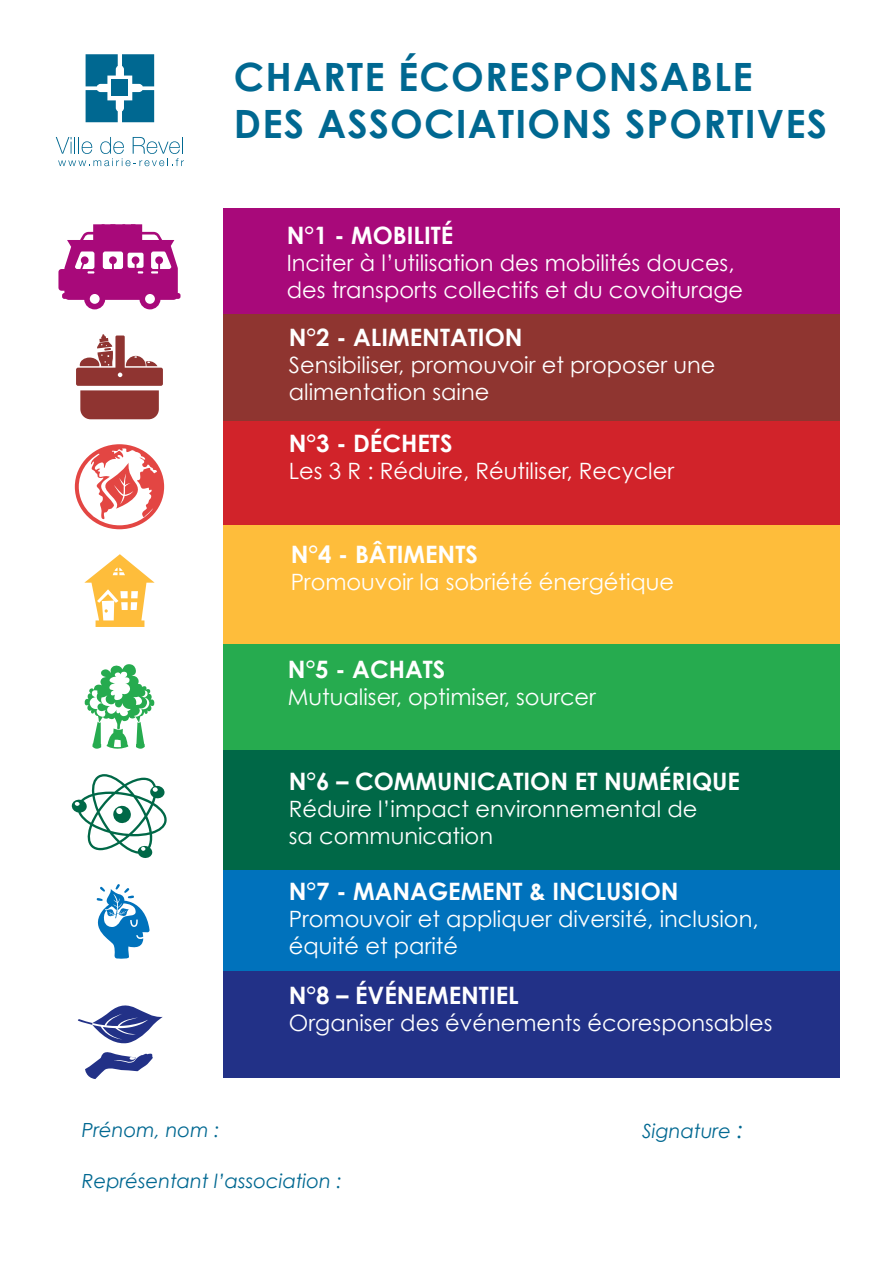
<style>
.page{position:relative;width:893px;height:1263px;background:#fff}
.page>*{position:absolute;margin:0;border:0;box-sizing:border-box;transform-origin:0 0}
.t1{font:700 39px "Century Gothic";letter-spacing:.03em;color:#006891}
.t2{font:700 24px "Century Gothic";color:#fff}
.t3{font:22.5px "Century Gothic";color:#fff}
.t4{font:italic 19.5px "Century Gothic";color:#006891}
.s1{font-size:22.5px}
</style>
<div class="page">
<svg style="left:56px;top:137px;width:128px;height:29px"></svg>
<svg style="left:86px;top:54px;width:68px;height:68px"></svg>
<div style="left:112px;top:80px;width:16px;height:16px;background:#006891"></div>
<svg style="left:58px;top:224px;width:123px;height:85px"></svg>
<div style="left:81px;top:256px;width:8px;height:8px;background:#a8097a;border-radius:50%"></div>
<div style="left:109px;top:256px;width:8px;height:8px;background:#a8097a;border-radius:50%"></div>
<div style="left:132px;top:256px;width:7px;height:8px;background:#a8097a;border-radius:50%"></div>
<div style="left:155px;top:256px;width:8px;height:8px;background:#a8097a;border-radius:50%"></div>
<svg style="left:76px;top:334px;width:87px;height:85px"></svg>
<svg style="left:75px;top:444px;width:89px;height:85px"></svg>
<svg style="left:84px;top:554px;width:71px;height:73px"></svg>
<svg style="left:71px;top:774px;width:96px;height:84px"></svg>
<svg style="left:78px;top:1005px;width:85px;height:74px"></svg>
<svg style="left:84px;top:664px;width:71px;height:85px"></svg>
<svg style="left:96px;top:884px;width:54px;height:75px"></svg>
<div style="left:223px;top:868px;width:617px;height:107px;background:#0072bc"></div>
<div style="left:223px;top:208px;width:617px;height:107px;background:#a8097a"></div>
<div style="left:223px;top:315px;width:617px;height:106px;background:#8f3530"></div>
<div style="left:223px;top:421px;width:617px;height:104px;background:#d1232a"></div>
<div style="left:223px;top:525px;width:617px;height:119px;background:#febd3b"></div>
<div style="left:223px;top:644px;width:617px;height:106px;background:#26ab4f"></div>
<div style="left:223px;top:750px;width:617px;height:120px;background:#006847"></div>
<div style="left:223px;top:972px;width:617px;height:106px;background:#223187"></div>
<p class="t1" style="left:234px;top:47px;width:520px">CHARTE ÉCORESPONSABLE</p>
<p class="t1" style="left:234px;top:94px;width:595px">DES ASSOCIATIONS SPORTIVES</p>
<p class="t2" style="left:287px;top:217px;width:168px">N°1 - MOBILITÉ</p>
<p class="t3" style="left:287px;top:247px;width:449px">Inciter à l’utilisation des mobilités douces,</p>
<p class="t3" style="left:287px;top:274px;width:458px">des transports collectifs et du covoiturage</p>
<p class="t2" style="left:289px;top:319px;width:235px">N°2 - ALIMENTATION</p>
<p class="t3" style="left:289px;top:349px;width:428px">Sensibiliser, promouvoir et proposer une</p>
<p class="t3" style="left:289px;top:376px;width:202px">alimentation saine</p>
<p class="t2" style="left:289px;top:425px;width:165px">N°3 - DÉCHETS</p>
<p class="t3" style="left:289px;top:455px;width:387px">Les 3 R : Réduire, Réutiliser, Recycler</p>
<p class="t2" style="left:291px;top:536px;width:189px">N°4 - BÂTIMENTS</p>
<p class="t3" style="left:291px;top:566px;width:385px">Promouvoir la sobriété énergétique</p>
<p class="t2" style="left:288px;top:651px;width:159px">N°5 - ACHATS</p>
<p class="t3" style="left:288px;top:681px;width:310px">Mutualiser, optimiser, sourcer</p>
<p class="t2" style="left:289px;top:763px;width:453px">N°6 – COMMUNICATION ET NUMÉRIQUE</p>
<p class="t3" style="left:289px;top:793px;width:410px">Réduire l’impact environnemental de</p>
<p class="t3" style="left:289px;top:820px;width:206px">sa communication</p>
<p class="t2" style="left:289px;top:873px;width:391px">N°7 - MANAGEMENT &amp; INCLUSION</p>
<p class="t3" style="left:289px;top:903px;width:471px">Promouvoir et appliquer diversité, inclusion,</p>
<p class="t3" style="left:289px;top:930px;width:171px">équité et parité</p>
<p class="t2" style="left:289px;top:977px;width:231px">N°8 – ÉVÉNEMENTIEL</p>
<p class="t3" style="left:289px;top:1007px;width:485px">Organiser des événements écoresponsables</p>
<p class="t4" style="left:82px;top:1116px;width:139px">Prénom, nom :</p>
<p class="t4" style="left:82px;top:1167px;width:262px">Représentant l’association :</p>
<p class="t4" style="left:642px;top:1118px;width:103px">Signature <span class="s1">:</span></p>
</div>
